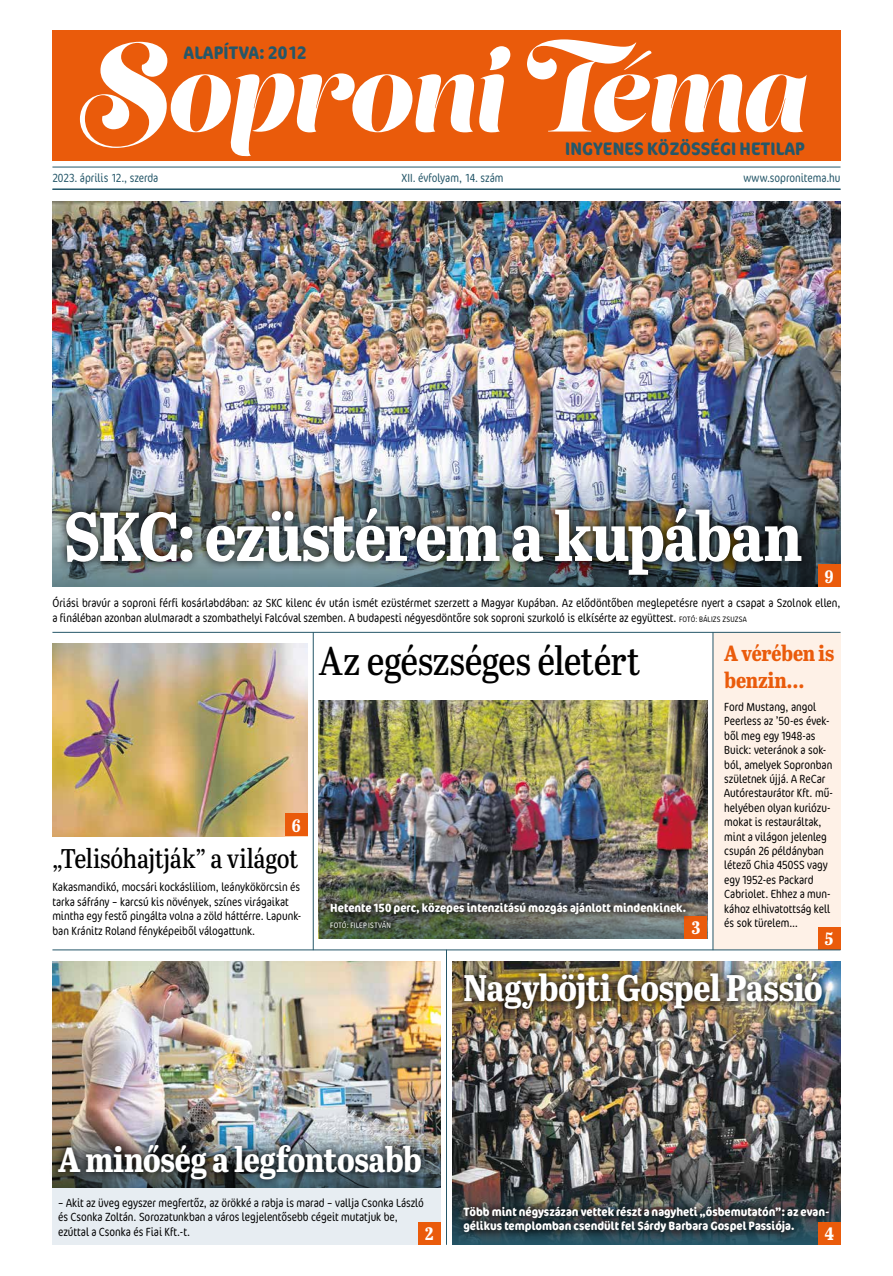
<style>
.page{position:relative;width:893px;height:1276px;background:#fff}
.page>*{position:absolute;margin:0;border:0;box-sizing:border-box;transform-origin:0 0}
.t1{font:107.6px "Lust Script";letter-spacing:-.01em;color:#fff}
.t2{font:700 69px "Abril Titling Cnd";letter-spacing:-.025em;color:#fff}
.t3{font:40px "Abril Titling Cnd";letter-spacing:-.015em;color:#000}
.t4{font:700 37px "Abril Titling Cnd";letter-spacing:-.01em;color:#fff}
.t5{font:700 35px "Abril Titling Cnd";letter-spacing:-.015em;color:#fff}
.t6{font:27px "Abril Titling Cnd";letter-spacing:-.015em;color:#000}
.t7{font:700 22px/26.4px "Abril Titling Cnd";letter-spacing:-.005em;color:#ea5b0b}
.t8{font:700 condensed 18.1px "Cocon Pro";letter-spacing:.01em;color:#255769}
.t9{font:700 18px "Abril Titling Cnd";color:#fff}
.t10{font:300 condensed 12px/14.4px "Cocon Pro";color:#000}
.t11{font:700 condensed 12px/14.4px "Cocon Pro";color:#fff}
.t12{font:300 condensed 12px "Cocon Pro";color:#255769}
.t13{font:300 condensed 8px "Cocon Pro";letter-spacing:.03em;color:#fff}
.s1{font-size:124.8px}
.s2{font-size:8px}
</style>
<div class="page">
<div style="left:52px;top:31px;width:788px;height:130px;background:#ea5b0b"></div>
<hr style="left:52px;top:167px;width:788px;height:1px;background:#255769">
<hr style="left:52px;top:189px;width:788px;height:1px;background:#255769">
<img style="left:52px;top:961px;width:389px;height:165px">
<img style="left:319px;top:700px;width:388px;height:177px">
<img style="left:52px;top:201px;width:788px;height:268px">
<img style="left:319px;top:877px;width:388px;height:61px">
<img style="left:52px;top:1126px;width:389px;height:62px">
<img style="left:52px;top:469px;width:788px;height:118px">
<div style="left:713px;top:632px;width:127px;height:318px;background:#fef1e7"></div>
<div style="left:57px;top:499px;width:753px;height:84px;background:#000;opacity:.8"></div>
<div style="left:49px;top:1136px;width:381px;height:52px;background:#000;opacity:.8"></div>
<img style="left:52px;top:643px;width:256px;height:193px">
<div style="left:818px;top:927px;width:22px;height:22px;background:#ea5b0b"></div>
<div style="left:818px;top:564px;width:22px;height:23px;background:#ea5b0b"></div>
<div style="left:685px;top:916px;width:22px;height:22px;background:#ea5b0b"></div>
<div style="left:285px;top:813px;width:23px;height:23px;background:#ea5b0b"></div>
<div style="left:52px;top:1188px;width:389px;height:56px;background:#e7edf2"></div>
<div style="left:418px;top:1222px;width:23px;height:22px;background:#ea5b0b"></div>
<img style="left:452px;top:961px;width:388px;height:283px">
<div style="left:456px;top:964px;width:375px;height:54px;background:#000;opacity:.8"></div>
<div style="left:455px;top:1198px;width:382px;height:43px;background:#000;opacity:.8"></div>
<div style="left:322px;top:894px;width:372px;height:42px;background:#000;opacity:.8"></div>
<hr style="left:713px;top:632px;width:1px;height:318px;background:#255769">
<hr style="left:52px;top:632px;width:788px;height:1px;background:#255769">
<hr style="left:52px;top:949px;width:788px;height:1px;background:#255769">
<hr style="left:446px;top:949px;width:1px;height:295px;background:#255769">
<hr style="left:313px;top:632px;width:1px;height:318px;background:#255769">
<div style="left:818px;top:1222px;width:22px;height:22px;background:#ea5b0b"></div>
<h1 class="t1" style="left:80px;top:23px;width:727px"><span class="s1">S</span>oproni Téma</h1>
<h3 class="t8" style="left:184px;top:40px;width:124px">ALAPÍTVA: 2012</h3>
<h3 class="t8" style="left:565px;top:136px;width:241px">INGYENES KÖZÖSSÉGI HETILAP</h3>
<p class="t12" style="left:52px;top:170px;width:107px">2023. április 12., szerda</p>
<p class="t12" style="left:401px;top:170px;width:104px">XII. évfolyam, 14. szám</p>
<p class="t12" style="left:744px;top:170px;width:98px">www.sopronitema.hu</p>
<h2 class="t2" style="left:64px;top:486px;width:740px">SKC: ezüstérem a kupában</h2>
<h3 class="t9" style="left:825px;top:563px;width:10px">9</h3>
<p class="t10" style="left:52px;top:596px;width:790px">Óriási bravúr a soproni férfi kosárlabdában: az SKC kilenc év után ismét ezüstérmet szerzett a Magyar Kupában. Az elődöntőben meglepetésre nyert a csapat a Szolnok ellen, a fináléban azonban alulmaradt a szombathelyi Falcóval szemben. A budapesti négyesdöntőre sok soproni szurkoló is elkísérte az együttest. <span class="s2">FOTÓ: BÁLIZS ZSUZSA</span></p>
<h3 class="t9" style="left:292px;top:812px;width:10px">6</h3>
<h3 class="t6" style="left:52px;top:839px;width:247px">„Telisóhajtják” a világot</h3>
<p class="t10" style="left:52px;top:880px;width:250px">Kakasmandikó, mocsári kockásliliom, leánykökörcsin és tarka sáfrány – karcsú kis növények, színes virágaikat mintha egy festő pingálta volna a zöld háttérre. Lapunk&shy;ban Kránitz Roland fényképeiből válogattunk.</p>
<h3 class="t3" style="left:319px;top:632px;width:323px">Az egészséges életért</h3>
<p class="t11" style="left:330px;top:900px;width:357px">Hetente 150 perc, közepes intenzitású mozgás ajánlott mindenkinek.</p>
<p class="t13" style="left:330px;top:920px;width:62px">FOTÓ: FILEP ISTVÁN</p>
<h3 class="t9" style="left:692px;top:914px;width:10px">3</h3>
<h3 class="t7" style="left:724px;top:639px;width:111px">A vérében is benzin…</h3>
<p class="t10" style="left:724px;top:699px;width:110px">Ford Mustang, angol<br>Peerless az ’50-es évek&shy;ből meg egy 1948-as<br>Buick: veteránok a sok&shy;ból, amelyek Sopronban születnek újjá. A ReCar<br>Autórestaurátor Kft. mű&shy;helyében olyan kuriózu&shy;mokat is restauráltak, mint a világon jelenleg csupán 26 példányban létező Ghia 450SS vagy egy 1952-es Packard<br>Cabriolet. Ehhez a mun&shy;kához elhivatottság kell és sok türelem…</p>
<h3 class="t9" style="left:825px;top:926px;width:10px">5</h3>
<h3 class="t4" style="left:463px;top:961px;width:361px">Nagyböjti Gospel Passió</h3>
<h3 class="t5" style="left:58px;top:1134px;width:365px">A minőség a legfontosabb</h3>
<p class="t10" style="left:58px;top:1195px;width:367px">– Akit az üveg egyszer megfertőz, az örökké a rabja is marad – vallja Csonka László és Csonka Zoltán. Sorozatunkban a város legjelentősebb cégeit mutatjuk be, ezúttal a Csonka és Fiai Kft.-t.</p>
<h3 class="t9" style="left:425px;top:1221px;width:10px">2</h3>
<p class="t11" style="left:463px;top:1204px;width:367px">Több mint négyszázan vettek részt a nagyheti „ősbemutatón”: az evan&shy;gélikus templomban csendült fel Sárdy Barbara Gospel Passiója.</p>
<h3 class="t9" style="left:824px;top:1221px;width:11px">4</h3>
</div>
